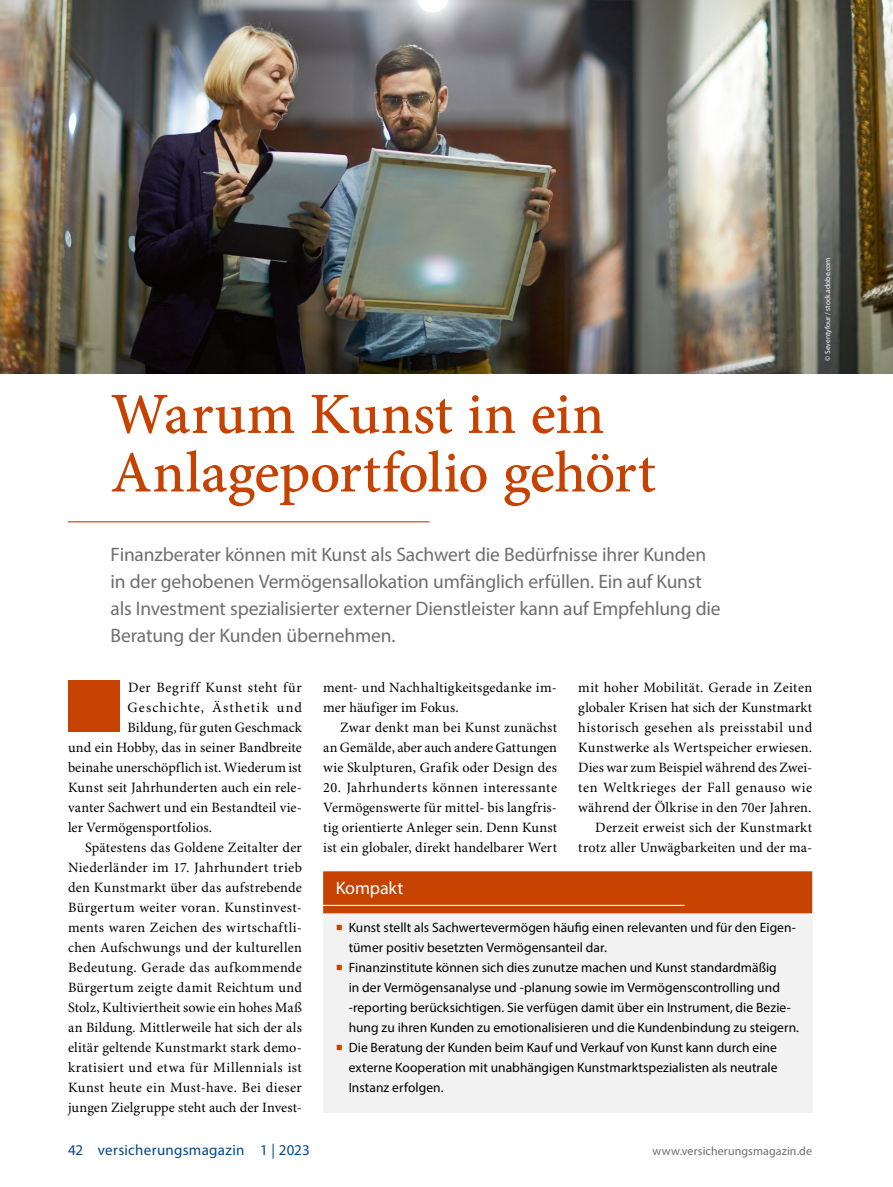
<style>
.page{position:relative;width:893px;height:1187px;background:#fff}
.page>*{position:absolute;margin:0;border:0;box-sizing:border-box;transform-origin:0 0}
.Titel_x{font:58.5px/58.5px "Minion Pro Medium Capt";letter-spacing:-.01em;color:#c54200}
.Trailer_x{font:19.5px/27px "Myriad Pro";letter-spacing:-.005em;color:#6e6e6e}
.Box_Heading_Kompakt{font:18px "Myriad Pro";letter-spacing:-.01em;color:#fff}
.t1{font:15px "Myriad Pro";letter-spacing:.02em;color:#00488a}
.Para_Indent{font:14.25px/20px "Minion Pro";letter-spacing:.01em;color:#000;text-align:justify}
.Para_x{font:14.25px "Minion Pro";letter-spacing:.01em;color:#000}
.Para_x-2{font:14.25px "Minion Pro";letter-spacing:.04em;color:#000}
.Para_x-3{font:14.25px "Minion Pro";letter-spacing:.075em;color:#000}
.t2{font:13.5px/20px "Myriad Pro";letter-spacing:.005em;color:#000}
.t3{font:12px "Myriad Pro";letter-spacing:.01em;color:#6e6e6e}
.Image_Source_x{font:7.5px "Myriad Pro";color:#fff}
.s1{font-family:"Minion Pro";font-size:18px;color:#c54200}
</style>
<div class="page">
<img style="left:0;top:0;width:893px;height:373px">
<hr style="left:68px;top:521px;width:361px;height:1px;background:#c54200">
<div style="left:68px;top:681px;width:51px;height:51px;background:#c54200"></div>
<div style="left:323px;top:872px;width:489px;height:240px;background:#f2f2f2"></div>
<div style="left:323px;top:871px;width:489px;height:42px;background:#c54200"></div>
<hr style="left:323px;top:904px;width:362px;height:1px;background:#fff">
<p class="Titel_x" style="left:111px;top:385px;width:547px">Warum Kunst in ein<br>Anlageportfolio gehört</p>
<p class="Image_Source_x" style="left:823px;top:361px;width:105px;rotate:-90deg">© Seventyfour / stock.adobe.com</p>
<p class="Trailer_x" style="left:111px;top:540px;width:612px">Finanzberater können mit Kunst als Sachwert die Bedürfnisse ihrer Kunden in der gehobenen Vermögensallokation umfänglich erfüllen. Ein auf Kunst als Investment spezialisierter externer Dienstleister kann auf Empfehlung die Beratung der Kunden übernehmen.</p>
<p class="Para_x-2" style="left:128px;top:679px;width:175px">Der Begriff Kunst steht für</p>
<p class="Para_x-3" style="left:128px;top:699px;width:176px">Geschichte, Ästhetik und</p>
<p class="Para_x" style="left:128px;top:719px;width:176px">Bildung, für guten Geschmack</p>
<p class="Para_x" style="left:68px;top:739px;width:235px">und ein Hobby, das in seiner Bandbreite</p>
<p class="Para_x" style="left:68px;top:759px;width:235px">beinahe unerschöpflich ist. Wiederum ist</p>
<p class="Para_x" style="left:68px;top:779px;width:235px">Kunst seit Jahrhunderten auch ein rele-</p>
<p class="Para_x" style="left:68px;top:799px;width:235px">vanter Sachwert und ein Bestandteil vie-</p>
<p class="Para_x" style="left:68px;top:819px;width:145px">ler Vermögensportfolios.</p>
<p class="Para_Indent" style="left:68px;top:838px;width:235px;text-indent:17px">Spätestens das Goldene Zeitalter der Niederländer im 17. Jahrhundert trieb den Kunstmarkt über das aufstrebende Bürgertum weiter voran. Kunstinvest&shy;ments waren Zeichen des wirtschaftli&shy;chen Aufschwungs und der kulturellen Bedeutung. Gerade das aufkommende Bürgertum zeigte damit Reichtum und Stolz, Kultiviertheit sowie ein hohes Maß an Bildung. Mittlerweile hat sich der als elitär geltende Kunstmarkt stark demo&shy;kratisiert und etwa für Millennials ist Kunst heute ein Must-have. Bei dieser jungen Zielgruppe steht auch der Invest-</p>
<p class="Para_Indent" style="left:323px;top:678px;width:235px">ment- und Nachhaltigkeitsgedanke im&shy;mer häufiger im Fokus.</p>
<p class="Para_Indent" style="left:323px;top:718px;width:235px;text-indent:17px">Zwar denkt man bei Kunst zunächst an Gemälde, aber auch andere Gattungen wie Skulpturen, Grafik oder Design des</p>
<p class="Para_Indent" style="left:323px;top:778px;width:235px">20. Jahrhunderts können interessante Vermögenswerte für mittel- bis langfris&shy;tig orientierte Anleger sein. Denn Kunst ist ein globaler, direkt handelbarer Wert</p>
<p class="Para_Indent" style="left:578px;top:678px;width:235px">mit hoher Mobilität. Gerade in Zeiten globaler Krisen hat sich der Kunstmarkt historisch gesehen als preisstabil und Kunstwerke als Wertspeicher erwiesen.<br>Dies war zum Beispiel während des Zwei&shy;ten Weltkrieges der Fall genauso wie während der Ölkrise in den 70er Jahren.</p>
<p class="Para_Indent" style="left:578px;top:818px;width:235px;text-align:right">Derzeit erweist sich der Kunstmarkt trotz aller Unwägbarkeiten und der ma-</p>
<p class="Box_Heading_Kompakt" style="left:336px;top:876px;width:69px">Kompakt</p>
<p class="t2" style="left:349px;top:917px;width:449px;text-indent:-13px"><span class="s1">■</span> Kunst stellt als Sachwertevermögen häufig einen relevanten und für den Eigen&shy;tümer positiv besetzten Vermögensanteil dar.</p>
<p class="t2" style="left:349px;top:957px;width:452px;text-indent:-13px"><span class="s1">■</span> Finanzinstitute können sich dies zunutze machen und Kunst standardmäßig<br>in der Vermögensanalyse und -planung sowie im Vermögenscontrolling und -reporting berücksichtigen. Sie verfügen damit über ein Instrument, die Bezie&shy;hung zu ihren Kunden zu emotionalisieren und die Kundenbindung zu steigern.</p>
<p class="t2" style="left:349px;top:1036px;width:430px;text-align:justify;text-indent:-13px"><span class="s1">■</span> Die Beratung der Kunden beim Kauf und Verkauf von Kunst kann durch eine externe Kooperation mit unabhängigen Kunstmarktspezialisten als neutrale Instanz erfolgen.</p>
<p class="t1" style="left:68px;top:1140px;width:243px">42 versicherungsmagazin 1 | 2023</p>
<p class="t3" style="left:653px;top:1143px;width:161px">www.versicherungsmagazin.de</p>
</div>
